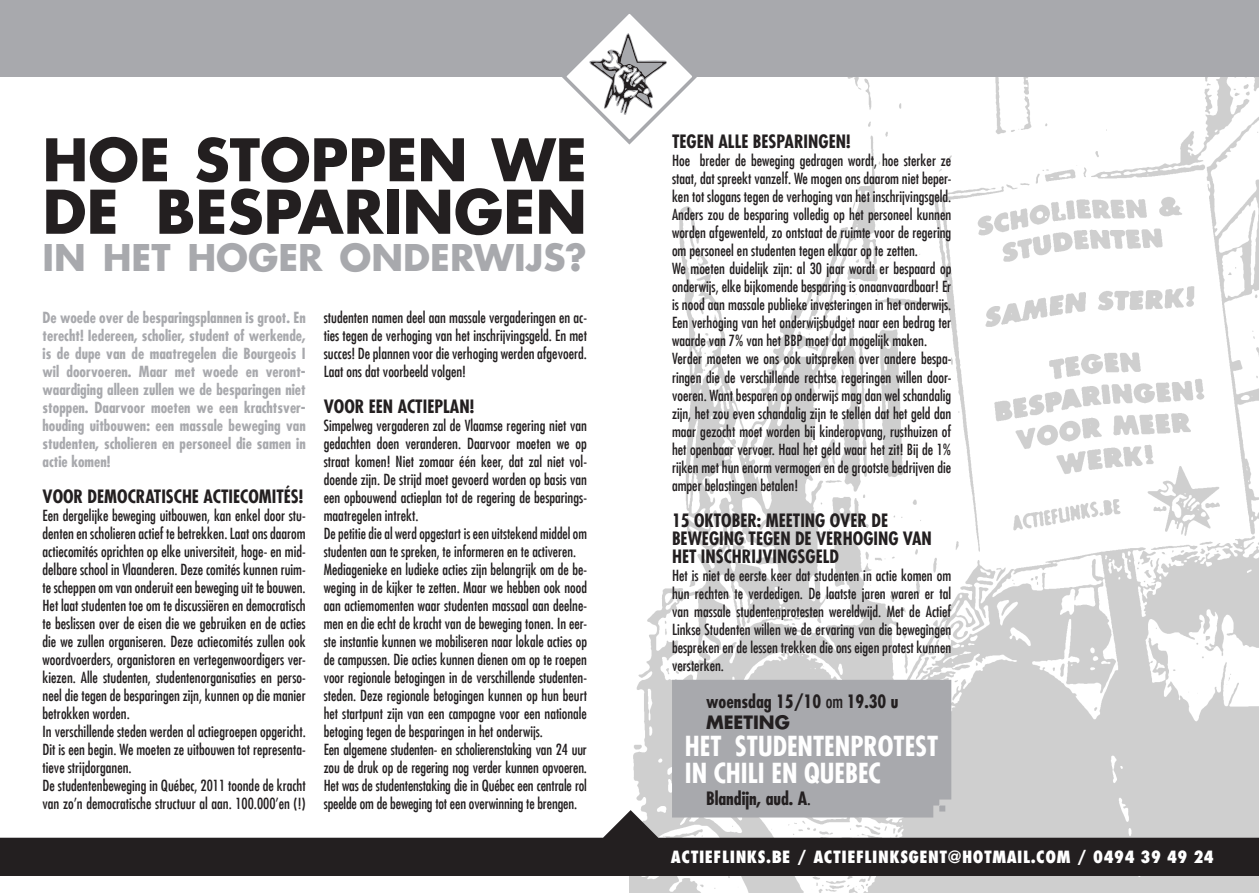
<style>
.page{position:relative;width:1259px;height:893px;background:#fff}
.page>*{position:absolute;margin:0;border:0;box-sizing:border-box;transform-origin:0 0}
.Broodtekst_Condesed{font:700 58.5px "Futura LT";color:#231f20}
.Broodtekst_Condesed-2{font:700 57px "Futura LT";color:#231f20}
.Broodtekst_Condesed-3{font:700 36px "Futura LT";color:#a8a9ad}
.Broodtekst_Condesed-4{font:700 condensed 27px/27px "Futura LT";color:#fff}
.Tussentitel_Condense{font:700 condensed 18px/18px "Futura LT";color:#231f20}
.Broodtekst_Condesed-5{font:700 condensed 18px "Futura LT";color:#231f20}
.Broodtekst_Condesed-6{font:700 18px "Futura LT";color:#231f20}
.t1{font:800 condensed 16.5px "Futura LT";letter-spacing:.03em;color:#fff}
.Broodtekst_Condesed-7{font:condensed 15px/18px "Futura LT";color:#231f20;text-align:justify}
.Broodtekst_Condesed-8{font:700 condensed 15px/18px "Futura LT";color:#a8a9ad;text-align:justify}
.s1{font-weight:400}
</style>
<div class="page">
<img style="left:629px;top:77px;width:630px;height:816px">
<div style="left:0;top:0;width:1259px;height:77px;background:#a8a9ad"></div>
<svg style="left:562px;top:14px;width:138px;height:133px"></svg>
<svg style="left:0;top:810px;width:1259px;height:66px;fill:#231f20"></svg>
<div style="left:672px;top:680px;width:279px;height:137px;background:#a8a9ad"></div>
<p class="Broodtekst_Condesed-2" style="left:43px;top:122px;width:546px">HOE STOPPEN WE</p>
<p class="Broodtekst_Condesed" style="left:43px;top:173px;width:546px">DE BESPARINGEN</p>
<p class="Broodtekst_Condesed-3" style="left:43px;top:234px;width:546px">IN HET HOGER ONDERWIJS?</p>
<p class="Broodtekst_Condesed-8" style="left:43px;top:308px;width:265px">De woede over de besparingsplannen is groot. En terecht! Iedereen, scholier, student of werkende, is de dupe van de maatregelen die Bourgeois I wil doorvoeren. Maar met woede en veront&shy;waardiging alleen zullen we de besparingen niet stoppen. Daarvoor moeten we een krachtsver&shy;houding uitbouwen: een massale beweging van studenten, scholieren en personeel die samen in actie komen!</p>
<p class="Tussentitel_Condense" style="left:43px;top:487px;width:262px">VOOR DEMOCRATISCHE ACTIECOMITÉS!</p>
<p class="Broodtekst_Condesed-7" style="left:43px;top:506px;width:265px">Een dergelijke beweging uitbouwen, kan enkel door stu&shy;denten en scholieren actief te betrekken. Laat ons daarom actiecomités oprichten op elke universiteit, hoge- en mid&shy;delbare school in Vlaanderen. Deze comités kunnen ruim&shy;te scheppen om van onderuit een beweging uit te bouwen.<br>Het laat studenten toe om te discussiëren en democratisch te beslissen over de eisen die we gebruiken en de acties die we zullen organiseren. Deze actiecomités zullen ook woordvoerders, organistoren en vertegenwoordigers ver&shy;kiezen. Alle studenten, studentenorganisaties en perso&shy;neel die tegen de besparingen zijn, kunnen op die manier betrokken worden.</p>
<p class="Broodtekst_Condesed-7" style="left:43px;top:722px;width:265px">In verschillende steden werden al actiegroepen opgericht.<br>Dit is een begin. We moeten ze uitbouwen tot representa&shy;tieve strijdorganen.</p>
<p class="Broodtekst_Condesed-7" style="left:43px;top:776px;width:265px">De studentenbeweging in Québec, 2011 toonde de kracht van zo’n democratische structuur al aan. 100.000’en (!)</p>
<p class="Broodtekst_Condesed-7" style="left:324px;top:308px;width:265px">studenten namen deel aan massale vergaderingen en ac&shy;ties tegen de verhoging van het inschrijvingsgeld. En met succes! De plannen voor die verhoging werden afgevoerd.<br>Laat ons dat voorbeeld volgen!</p>
<p class="Tussentitel_Condense" style="left:324px;top:397px;width:152px">VOOR EEN ACTIEPLAN!</p>
<p class="Broodtekst_Condesed-7" style="left:324px;top:416px;width:265px">Simpelweg vergaderen zal de Vlaamse regering niet van gedachten doen veranderen. Daarvoor moeten we op straat komen! Niet zomaar één keer, dat zal niet vol&shy;doende zijn. De strijd moet gevoerd worden op basis van een opbouwend actieplan tot de regering de besparings&shy;maatregelen intrekt.</p>
<p class="Broodtekst_Condesed-7" style="left:324px;top:524px;width:265px">De petitie die al werd opgestart is een uitstekend middel om studenten aan te spreken, te informeren en te activeren.</p>
<p class="Broodtekst_Condesed-7" style="left:324px;top:560px;width:265px">Mediagenieke en ludieke acties zijn belangrijk om de be&shy;weging in de kijker te zetten. Maar we hebben ook nood aan actiemomenten waar studenten massaal aan deelne&shy;men en die echt de kracht van de beweging tonen. In eer&shy;ste instantie kunnen we mobiliseren naar lokale acties op de campussen. Die acties kunnen dienen om op te roepen voor regionale betogingen in de verschillende studenten&shy;steden. Deze regionale betogingen kunnen op hun beurt het startpunt zijn van een campagne voor een nationale betoging tegen de besparingen in het onderwijs.</p>
<p class="Broodtekst_Condesed-7" style="left:324px;top:740px;width:265px">Een algemene studenten- en scholierenstaking van 24 uur zou de druk op de regering nog verder kunnen opvoeren.<br>Het was de studentenstaking die in Québec een centrale rol speelde om de beweging tot een overwinning te brengen.</p>
<p class="Tussentitel_Condense" style="left:672px;top:133px;width:180px">TEGEN ALLE BESPARINGEN!</p>
<p class="Broodtekst_Condesed-7" style="left:672px;top:152px;width:281px">Hoe breder de beweging gedragen wordt, hoe sterker ze staat, dat spreekt vanzelf. We mogen ons daarom niet beper&shy;ken tot slogans tegen de verhoging van het inschrijvingsgeld.<br>Anders zou de besparing volledig op het personeel kunnen worden afgewenteld, zo ontstaat de ruimte voor de regering om personeel en studenten tegen elkaar op te zetten.</p>
<p class="Broodtekst_Condesed-7" style="left:672px;top:260px;width:281px">We moeten duidelijk zijn: al 30 jaar wordt er bespaard op onderwijs, elke bijkomende besparing is onaanvaardbaar! Er is nood aan massale publieke investeringen in het onderwijs.<br>Een verhoging van het onderwijsbudget naar een bedrag ter waarde van 7% van het BBP moet dat mogelijk maken.</p>
<p class="Broodtekst_Condesed-7" style="left:672px;top:350px;width:281px">Verder moeten we ons ook uitspreken over andere bespa&shy;ringen die de verschillende rechtse regeringen willen door&shy;voeren. Want besparen op onderwijs mag dan wel schandalig zijn, het zou even schandalig zijn te stellen dat het geld dan maar gezocht moet worden bij kinderopvang, rusthuizen of het openbaar vervoer. Haal het geld waar het zit! Bij de 1% rijken met hun enorm vermogen en de grootste bedrijven die amper belastingen betalen!</p>
<p class="Tussentitel_Condense" style="left:672px;top:511px;width:261px">15 OKTOBER: MEETING OVER DE<br>BEWEGING TEGEN DE VERHOGING VAN<br>HET INSCHRIJVINGSGELD</p>
<p class="Broodtekst_Condesed-7" style="left:672px;top:566px;width:281px">Het is niet de eerste keer dat studenten in actie komen om hun rechten te verdedigen. De laatste jaren waren er tal van massale studentenprotesten wereldwijd. Met de Actief Linkse Studenten willen we de ervaring van die bewegingen bespreken en de lessen trekken die ons eigen protest kunnen versterken.</p>
<p class="Broodtekst_Condesed-5" style="left:706px;top:690px;width:194px">woensdag 15/10 <span class="s1">om</span> 19.30 u</p>
<p class="Broodtekst_Condesed-6" style="left:706px;top:710px;width:85px">MEETING</p>
<p class="Broodtekst_Condesed-4" style="left:685px;top:733px;width:255px">HET STUDENTENPROTEST<br>IN CHILI EN QUEBEC</p>
<p class="Broodtekst_Condesed-5" style="left:706px;top:787px;width:106px">Blandijn, aud. A<span class="s1">.</span></p>
<p class="t1" style="left:671px;top:847px;width:544px">ACTIEFLINKS.BE / ACTIEFLINKSGENT@HOTMAIL.COM / 0494 39 49 24</p>
</div>
